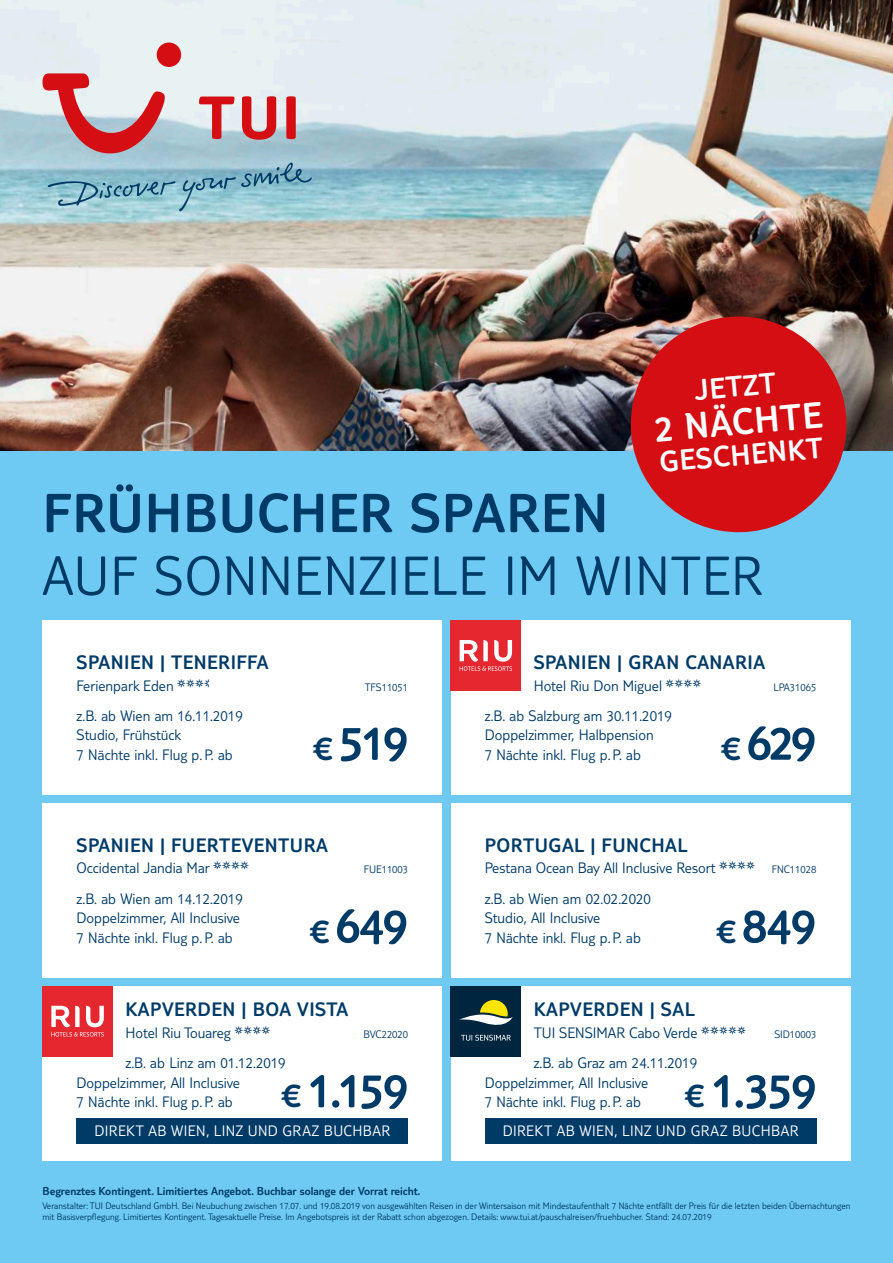
<style>
.page{position:relative;width:893px;height:1263px;background:#fff}
.page>*{position:absolute;margin:0;border:0;box-sizing:border-box;transform-origin:0 0}
.t1{font:300 57px "TUI Type";letter-spacing:.015em;color:#003b68}
.t2{font:300 57px "TUI Type";letter-spacing:.015em;color:#003b68}
.t3{font:300 51px "TUI Type";letter-spacing:-.03em;color:#003b68}
.t4{font:300 38.25px "TUI Type";color:#fff}
.t5{font:300 30.3px "TUI Type";color:#fff}
.t6{font:300 20.25px "TUI Type";letter-spacing:.025em;color:#003b68}
.t7{font:300 15.75px/19.5px "TUI Type";color:#003b68}
.t8{font:300 15.75px "TUI Type";letter-spacing:.025em;color:#fff}
.t9{font:300 12px "TUI Type";color:#003b68}
.t10{font:300 11.25px "TUI Type";color:#003b68}
.t11{font:300 9.75px/11.7px "TUI Type";color:#003b68}
.s1{font-size:35.7px}
.s2{font-size:11.25px}
</style>
<div class="page">
<img style="left:0;top:0;width:893px;height:451px">
<div style="left:0;top:451px;width:893px;height:812px;background:#6ecaf3"></div>
<div style="left:157px;top:43px;width:24px;height:24px;background:#d40e13;border-radius:50%"></div>
<svg style="left:43px;top:73px;width:269px;height:138px;background:#b4b4bd"></svg>
<div style="left:43px;top:620px;width:399px;height:175px;background:#fff"></div>
<div style="left:451px;top:620px;width:399px;height:175px;background:#fff"></div>
<div style="left:43px;top:803px;width:399px;height:174px;background:#fff"></div>
<div style="left:451px;top:803px;width:399px;height:174px;background:#fff"></div>
<div style="left:43px;top:986px;width:399px;height:174px;background:#fff"></div>
<div style="left:77px;top:1118px;width:331px;height:26px;background:#003b68"></div>
<div style="left:451px;top:986px;width:399px;height:174px;background:#fff"></div>
<div style="left:485px;top:1118px;width:331px;height:26px;background:#003b68"></div>
<div style="left:43px;top:986px;width:70px;height:70px;background:#e52730"></div>
<svg style="left:51px;top:1005px;width:53px;height:31px"></svg>
<div style="left:451px;top:620px;width:70px;height:70px;background:#e52730"></div>
<svg style="left:460px;top:640px;width:52px;height:31px"></svg>
<div style="left:451px;top:986px;width:70px;height:70px;background:#00253e"></div>
<svg style="left:459px;top:1000px;width:54px;height:41px"></svg>
<svg style="left:622px;top:307px;width:233px;height:226px;background:#b8373e"></svg>
<h3 class="t5" style="left:693px;top:373px;width:83px;rotate:-5deg">JETZT</h3>
<h3 class="t4" style="left:653px;top:407px;width:170px;rotate:-5deg">2 NÄCHTE</h3>
<h3 class="t5" style="left:658px;top:445px;width:165px;rotate:-5deg">GESCHENKT</h3>
<h1 class="t2" style="left:43px;top:480px;width:567px">FRÜHBUCHER SPAREN</h1>
<h1 class="t1" style="left:43px;top:544px;width:722px">AUF SONNENZIELE IM WINTER</h1>
<p class="t6" style="left:77px;top:651px;width:194px">SPANIEN | TENERIFFA</p>
<p class="t7" style="left:77px;top:675px;width:99px">Ferienpark Eden</p>
<p class="t10" style="left:365px;top:680px;width:45px">TFS11051</p>
<p class="t7" style="left:77px;top:705px;width:168px">z.B. ab Wien am 16.11.2019<br>Studio, Frühstück<br>7 Nächte inkl. Flug p.P. ab</p>
<h2 class="t3" style="left:313px;top:713px;width:97px"><span class="s1">€</span> 519</h2>
<p class="t6" style="left:77px;top:833px;width:253px">SPANIEN | FUERTEVENTURA</p>
<p class="t7" style="left:77px;top:858px;width:175px">Occidental Jandia Mar ✔</p>
<p class="t10" style="left:364px;top:863px;width:46px">FUE11003</p>
<p class="t7" style="left:77px;top:888px;width:168px">z.B. ab Wien am 14.12.2019<br>Doppelzimmer, All Inclusive<br>7 Nächte inkl. Flug p.P. ab</p>
<h2 class="t3" style="left:309px;top:896px;width:100px"><span class="s1">€</span> 649</h2>
<p class="t6" style="left:125px;top:998px;width:224px">KAPVERDEN | BOA VISTA</p>
<p class="t7" style="left:125px;top:1023px;width:147px">Hotel Riu Touareg ✔</p>
<p class="t10" style="left:363px;top:1028px;width:46px">BVC22020</p>
<p class="t7" style="left:77px;top:1053px;width:211px;text-indent:49px">z.B. ab Linz am 01.12.2019<br>Doppelzimmer, All Inclusive<br>7 Nächte inkl. Flug p.P. ab</p>
<h2 class="t3" style="left:281px;top:1061px;width:129px"><span class="s1">€</span> 1.159</h2>
<p class="t8" style="left:94px;top:1122px;width:297px">DIREKT AB WIEN, LINZ UND GRAZ BUCHBAR</p>
<p class="t6" style="left:534px;top:651px;width:233px">SPANIEN | GRAN CANARIA</p>
<p class="t7" style="left:534px;top:675px;width:170px">Hotel Riu Don Miguel ✔</p>
<p class="t10" style="left:773px;top:680px;width:45px">LPA31065</p>
<p class="t7" style="left:485px;top:705px;width:189px">z.B. ab Salzburg am 30.11.2019<br>Doppelzimmer, Halbpension<br>7 Nächte inkl. Flug p.P. ab</p>
<h2 class="t3" style="left:721px;top:713px;width:97px"><span class="s1">€</span> 629</h2>
<p class="t6" style="left:485px;top:833px;width:204px">PORTUGAL | FUNCHAL</p>
<p class="t7" style="left:485px;top:853px;width:333px;line-height:30.2px">Pestana Ocean Bay All Inclusive Resort ✔ <span class="s2">FNC11028 </span>z.B. ab Wien am 02.02.2020</p>
<p class="t7" style="left:485px;top:908px;width:158px">Studio, All Inclusive<br>7 Nächte inkl. Flug p.P. ab</p>
<h2 class="t3" style="left:716px;top:896px;width:101px"><span class="s1">€</span> 849</h2>
<p class="t6" style="left:534px;top:998px;width:163px">KAPVERDEN | SAL</p>
<p class="t7" style="left:534px;top:1023px;width:165px">TUI SENSIMAR Cabo Verde</p>
<p class="t10" style="left:774px;top:1028px;width:44px">SID10003</p>
<p class="t7" style="left:485px;top:1053px;width:214px;text-indent:49px">z.B. ab Graz am 24.11.2019<br>Doppelzimmer, All Inclusive<br>7 Nächte inkl. Flug p.P. ab</p>
<h2 class="t3" style="left:684px;top:1061px;width:133px"><span class="s1">€</span> 1.359</h2>
<p class="t8" style="left:503px;top:1122px;width:297px">DIREKT AB WIEN, LINZ UND GRAZ BUCHBAR</p>
<p class="t9" style="left:43px;top:1184px;width:379px">Begrenztes Kontingent. Limitiertes Angebot. Buchbar solange der Vorrat reicht.</p>
<p class="t11" style="left:43px;top:1199px;width:809px">Veranstalter: TUI Deutschland GmbH. Bei Neubuchung zwischen 17.07. und 19.08.2019 von ausgewählten Reisen in der Wintersaison mit Mindestaufenthalt 7 Nächte entfällt der Preis für die letzten beiden Übernachtungen mit Basisverpflegung. Limitiertes Kontingent. Tagesaktuelle Preise. Im Angebotspreis ist der Rabatt schon abgezogen. Details: www.tui.at/pauschalreisen/fruehbucher. Stand: 24.07.2019</p>
</div>
